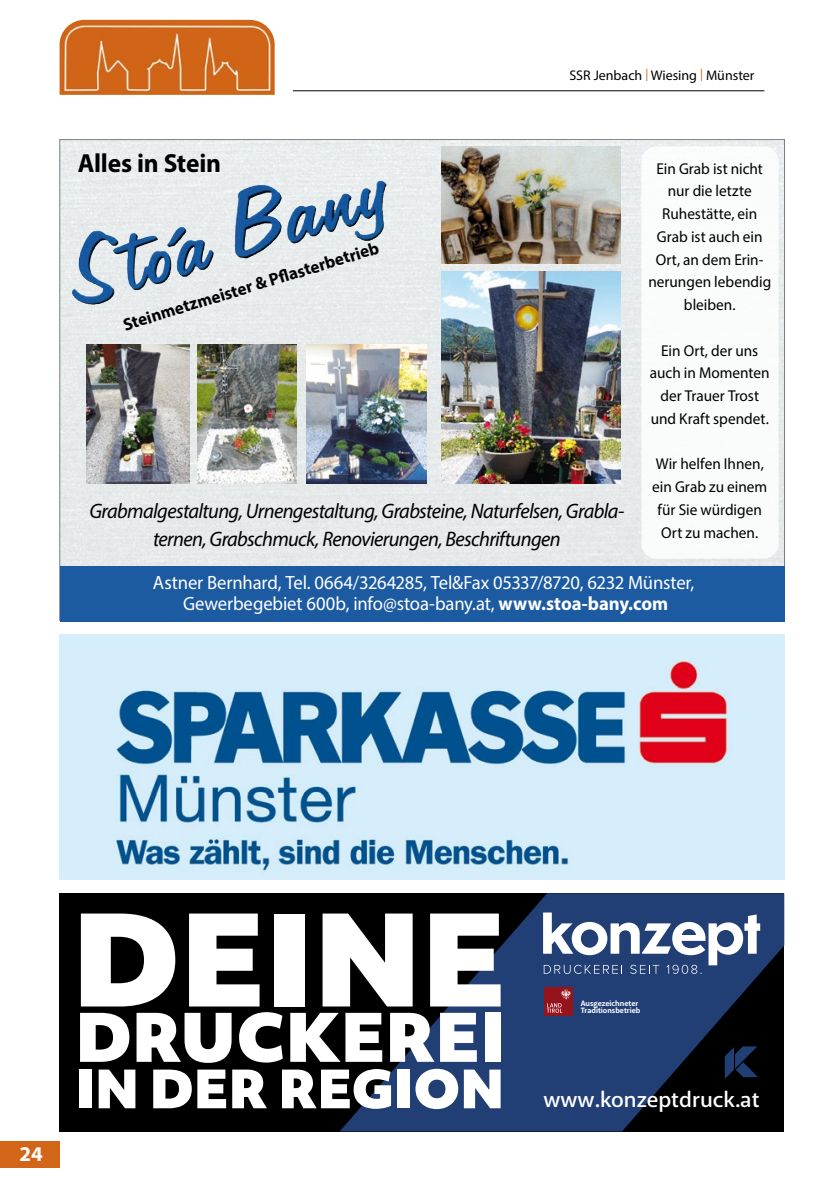
<style>
.page{position:relative;width:824px;height:1191px;background:#fff}
.page>*{position:absolute;margin:0;border:0;box-sizing:border-box;transform-origin:0 0}
.t1{font:900 122.33px "Objektiv Mk 1";color:#fff}
.t2{font:900 64.4px "Objektiv Mk 1";color:#fff}
.t3{font:900 50.93px "Objektiv Mk 1";color:#fff}
.t4{font:700 26.25px "Myriad Pro";letter-spacing:-.01em;color:#000}
.t5{font:600 22.4px "Akagi Pro";color:#fff}
.t6{font:italic 21px/28px "Myriad Pro";letter-spacing:-.03em;color:#000;text-align:center}
.t7{font:700 21px "Myriad Pro";color:#fff}
.t8{font:19.25px "Myriad Pro";letter-spacing:-.01em;color:#fff}
.t9{font:700 17.5px "Myriad Pro";color:#000}
.t10{font:15.75px/22.8px "Myriad Pro";color:#000;text-align:center}
.t11{font:14px "Myriad Pro";color:#000}
.t12{font:700 7.88px/7.5px "Akagi Pro";color:#fff}
.s1{font-size:12.25px;color:#d26518}
.s2{font-weight:700}
</style>
<div class="page">
<div style="left:0;top:1141px;width:60px;height:26px;background:#d26518"></div>
<hr style="left:293px;top:90px;width:471px;height:1px;background:#000">
<img style="left:60px;top:20px;width:214px;height:75px">
<img style="left:62px;top:141px;width:720px;height:425px">
<img style="left:286px;top:181px;width:92px;height:63px">
<div style="left:60px;top:566px;width:724px;height:55px;background:#1c5aa2"></div>
<img style="left:87px;top:344px;width:102px;height:139px">
<img style="left:306px;top:344px;width:121px;height:139px">
<img style="left:441px;top:146px;width:180px;height:117px">
<img style="left:441px;top:271px;width:180px;height:212px">
<div style="left:641px;top:146px;width:137px;height:412px;background:#fff;border-radius:15px"></div>
<img style="left:197px;top:344px;width:100px;height:139px">
<img style="left:60px;top:635px;width:724px;height:244px">
<div style="left:60px;top:893px;width:724px;height:238px;background:#000"></div>
<svg style="left:340px;top:893px;width:444px;height:238px;fill:#213f75"></svg>
<div style="left:544px;top:987px;width:29px;height:28px;background:#95141c"></div>
<svg style="left:546px;top:989px;width:25px;height:24px"></svg>
<svg style="left:724px;top:1046px;width:34px;height:33px"></svg>
<svg style="left:543px;top:912px;width:217px;height:62px;background:#6e81a4"></svg>
<p class="t11" style="left:569px;top:67px;width:187px">SSR Jenbach <span class="s1">|</span> Wiesing <span class="s1">|</span> Münster</p>
<p class="t4" style="left:78px;top:146px;width:145px">Alles in Stein</p>
<p class="t9" style="left:120px;top:314px;width:268px;rotate:-17deg">Steinmetzmeister &amp; Pfl asterbetrieb</p>
<p class="t6" style="left:89px;top:496px;width:536px">Grabmalgestaltung, Urnengestaltung, Grabsteine, Naturfelsen, Grabla&shy;ternen, Grabschmuck, Renovierungen, Beschriftungen</p>
<p class="t10" style="left:656px;top:157px;width:108px">Ein Grab ist nicht nur die letzte</p>
<p class="t10" style="left:648px;top:202px;width:124px">Ruhestätte, ein<br>Grab ist auch ein<br>Ort, an dem Erin&shy;nerungen lebendig bleiben.</p>
<p class="t10" style="left:649px;top:339px;width:121px">Ein Ort, der uns auch in Momenten der Trauer Trost und Kraft spendet.</p>
<p class="t10" style="left:652px;top:452px;width:116px;text-align:left">Wir helfen Ihnen, ein Grab zu einem</p>
<p class="t10" style="left:657px;top:498px;width:106px">für Sie würdigen</p>
<p class="t10" style="left:661px;top:521px;width:98px">Ort zu machen.</p>
<p class="t8" style="left:153px;top:570px;width:543px">Astner Bernhard, Tel. 0664/3264285, Tel&amp;Fax 05337/8720, 6232 Münster,</p>
<p class="t8" style="left:183px;top:591px;width:486px">Gewerbegebiet 600b, info@stoa-bany.at, <span class="s2">www.stoa-bany.com</span></p>
<p class="t7" style="left:20px;top:1140px;width:25px">24</p>
<p class="t1" style="left:72px;top:870px;width:436px">DEINE</p>
<p class="t2" style="left:75px;top:990px;width:431px">DRUCKEREI</p>
<p class="t3" style="left:75px;top:1051px;width:430px">IN DER REGION</p>
<p class="t12" style="left:580px;top:999px;width:61px">Ausgezeichneter<br>Traditionsbetrieb</p>
<p class="t5" style="left:543px;top:1086px;width:217px">www.konzeptdruck.at</p>
</div>
